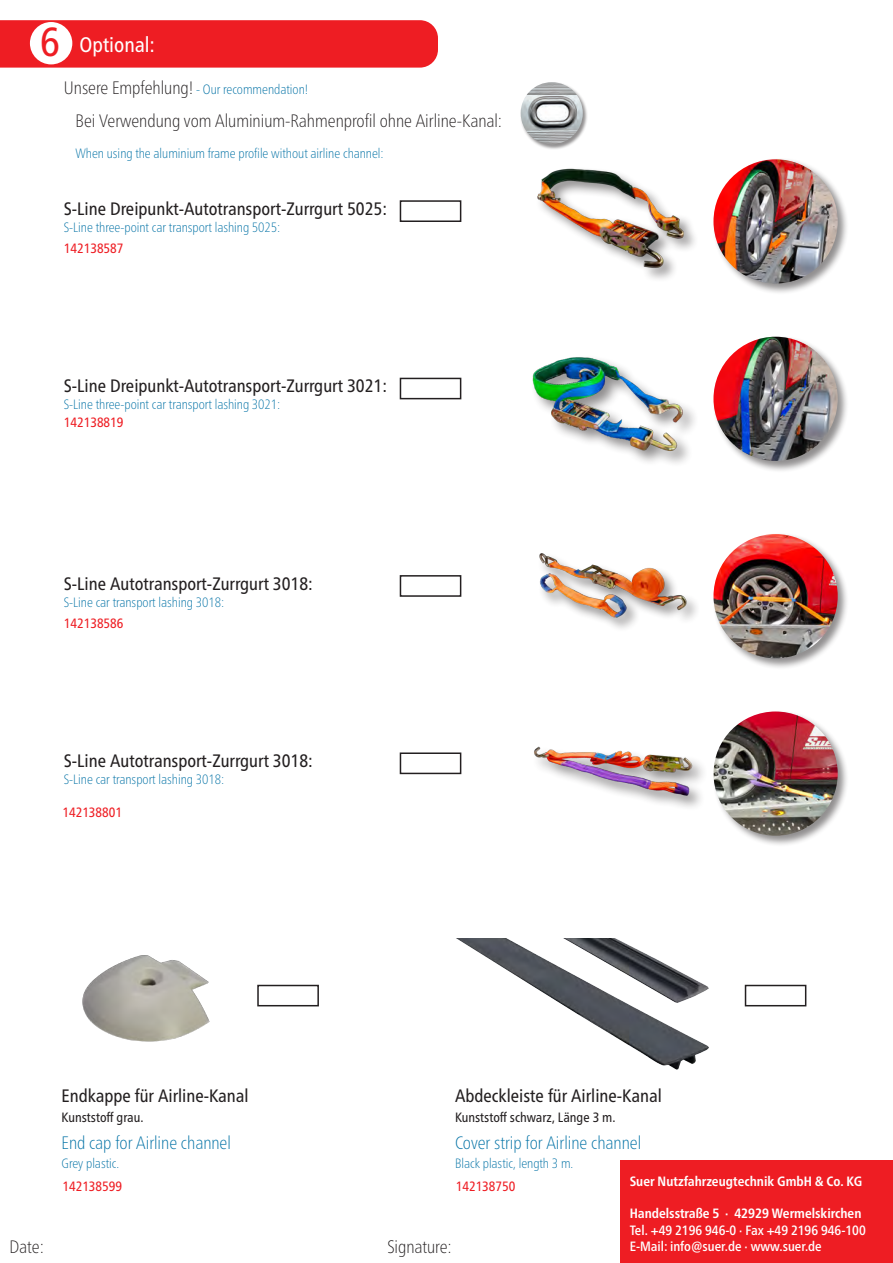
<style>
.page{position:relative;width:893px;height:1263px;background:#fff}
.page>*{position:absolute;margin:0;border:0;box-sizing:border-box;transform-origin:0 0}
.t1{font:condensed 40.5px "Frutiger Neue LTW1 G";color:#ee1d23}
.t2{font:condensed 21px "Frutiger Neue LTW1 G";color:#fff}
.t3{font:condensed 18px "Frutiger Neue LTW1 G";color:#231f20}
.Produktinfos_Aufzähl{font:100 condensed 18px "Frutiger Neue LTW1 G";color:#231f20}
.t4{font:100 condensed 18px "Frutiger Neue LTW1 G";color:#0071a5}
.Produktinfos_Aufzähl-2{font:100 condensed 13.5px "Frutiger Neue LTW1 G";color:#0071a5}
.t5{font:700 condensed 13.5px "Frutiger Neue LTW1 G";color:#fff}
.t6{font:500 condensed 13.5px "Frutiger Neue LTW1 G";color:#fff}
.Produkt_Details{font:condensed 13.5px "Frutiger Neue LTW1 G";color:#ee1d23}
.t7{font:condensed 13.5px "Frutiger Neue LTW1 G";color:#231f20}
.s1{font-size:18px;color:#231f20}
</style>
<div class="page">
<div style="left:0;top:20px;width:438px;height:48px;background:#ee1d23"></div>
<div style="left:30px;top:22px;width:42px;height:42px;background:#fff;border-radius:50%"></div>
<div style="left:536px;top:166px;width:163px;height:117px;background:#231f20;opacity:.5"></div>
<img style="left:536px;top:166px;width:148px;height:104px">
<img style="left:539px;top:553px;width:158px;height:76px">
<div style="left:531px;top:355px;width:168px;height:113px;background:#231f20;opacity:.5"></div>
<img style="left:531px;top:355px;width:156px;height:113px">
<img style="left:534px;top:746px;width:166px;height:61px">
<div style="left:712px;top:158px;width:137px;height:137px;background:#231f20;opacity:.5"></div>
<img style="left:713px;top:159px;width:125px;height:124px;border-radius:62px">
<div style="left:712px;top:532px;width:137px;height:138px;background:#231f20;opacity:.5"></div>
<img style="left:713px;top:534px;width:125px;height:124px;border-radius:62px">
<div style="left:712px;top:335px;width:137px;height:138px;background:#231f20;opacity:.5"></div>
<img style="left:713px;top:337px;width:125px;height:124px;border-radius:62px">
<div style="left:712px;top:710px;width:137px;height:137px;background:#231f20;opacity:.5"></div>
<img style="left:713px;top:711px;width:125px;height:125px;border-radius:62px">
<div style="left:400px;top:200px;width:61px;height:22px;border:2px solid #231f20"></div>
<div style="left:400px;top:575px;width:61px;height:22px;border:2px solid #231f20"></div>
<div style="left:400px;top:378px;width:61px;height:21px;border:2px solid #231f20"></div>
<div style="left:400px;top:752px;width:61px;height:22px;border:2px solid #231f20"></div>
<div style="left:520px;top:82px;width:68px;height:68px;background:#231f20;opacity:.5"></div>
<img style="left:521px;top:82px;width:62px;height:62px;border-radius:31px">
<img style="left:82px;top:955px;width:128px;height:87px">
<img style="left:456px;top:938px;width:253px;height:132px">
<div style="left:257px;top:985px;width:62px;height:21px;border:2px solid #231f20"></div>
<div style="left:745px;top:985px;width:61px;height:21px;border:2px solid #231f20"></div>
<div style="left:621px;top:1160px;width:272px;height:102px;background:#ee1d23"></div>
<p class="t1" style="left:40px;top:18px;width:21px">6</p>
<p class="t2" style="left:80px;top:32px;width:77px">Optional:</p>
<p class="Produktinfos_Aufzähl-2" style="left:64px;top:81px;width:246px"><span class="s1">Unsere Empfehlung!</span> - Our recommendation!</p>
<p class="Produktinfos_Aufzähl" style="left:75px;top:110px;width:428px">Bei Verwendung vom Aluminium-Rahmenprofil ohne Airline-Kanal:</p>
<p class="Produktinfos_Aufzähl-2" style="left:75px;top:145px;width:310px">When using the aluminium frame profile without airline channel:</p>
<p class="t3" style="left:64px;top:198px;width:325px">S-Line Dreipunkt-Autotransport-Zurrgurt 5025:</p>
<p class="Produktinfos_Aufzähl-2" style="left:64px;top:219px;width:218px">S-Line three-point car transport lashing 5025:</p>
<p class="Produkt_Details" style="left:64px;top:240px;width:61px">142138587</p>
<p class="t3" style="left:64px;top:375px;width:325px">S-Line Dreipunkt-Autotransport-Zurrgurt 3021:</p>
<p class="Produktinfos_Aufzähl-2" style="left:64px;top:397px;width:218px">S-Line three-point car transport lashing 3021:</p>
<p class="Produkt_Details" style="left:64px;top:414px;width:61px">142138819</p>
<p class="t3" style="left:64px;top:573px;width:251px">S-Line Autotransport-Zurrgurt 3018:</p>
<p class="Produktinfos_Aufzähl-2" style="left:64px;top:594px;width:162px">S-Line car transport lashing 3018:</p>
<p class="Produkt_Details" style="left:64px;top:615px;width:61px">142138586</p>
<p class="t3" style="left:64px;top:750px;width:251px">S-Line Autotransport-Zurrgurt 3018:</p>
<p class="Produktinfos_Aufzähl-2" style="left:64px;top:771px;width:162px">S-Line car transport lashing 3018:</p>
<p class="Produkt_Details" style="left:63px;top:804px;width:61px">142138801</p>
<p class="t3" style="left:62px;top:1085px;width:188px">Endkappe für Airline-Kanal</p>
<p class="t7" style="left:62px;top:1109px;width:83px">Kunststoff grau.</p>
<p class="t4" style="left:62px;top:1132px;width:171px">End cap for Airline channel</p>
<p class="Produktinfos_Aufzähl-2" style="left:62px;top:1155px;width:59px">Grey plastic.</p>
<p class="Produkt_Details" style="left:63px;top:1178px;width:61px">142138599</p>
<p class="t3" style="left:455px;top:1085px;width:208px">Abdeckleiste für Airline-Kanal</p>
<p class="t7" style="left:455px;top:1109px;width:162px">Kunststoff schwarz, Länge 3 m.</p>
<p class="t4" style="left:455px;top:1132px;width:188px">Cover strip for Airline channel</p>
<p class="Produktinfos_Aufzähl-2" style="left:455px;top:1155px;width:120px">Black plastic, length 3 m.</p>
<p class="Produkt_Details" style="left:456px;top:1178px;width:61px">142138750</p>
<p class="t5" style="left:630px;top:1173px;width:234px">Suer Nutzfahrzeugtechnik GmbH &amp; Co. KG</p>
<p class="t5" style="left:630px;top:1206px;width:233px">Handelsstraße 5 · 42929 Wermelskirchen</p>
<p class="t6" style="left:630px;top:1222px;width:238px">Tel. +49 2196 946-0 · Fax +49 2196 946-100</p>
<p class="Produktinfos_Aufzähl" style="left:9px;top:1236px;width:36px">Date:</p>
<p class="Produktinfos_Aufzähl" style="left:387px;top:1236px;width:66px">Signature:</p>
<p class="t6" style="left:630px;top:1238px;width:194px">E-Mail: info@suer.de · www.suer.de</p>
</div>
